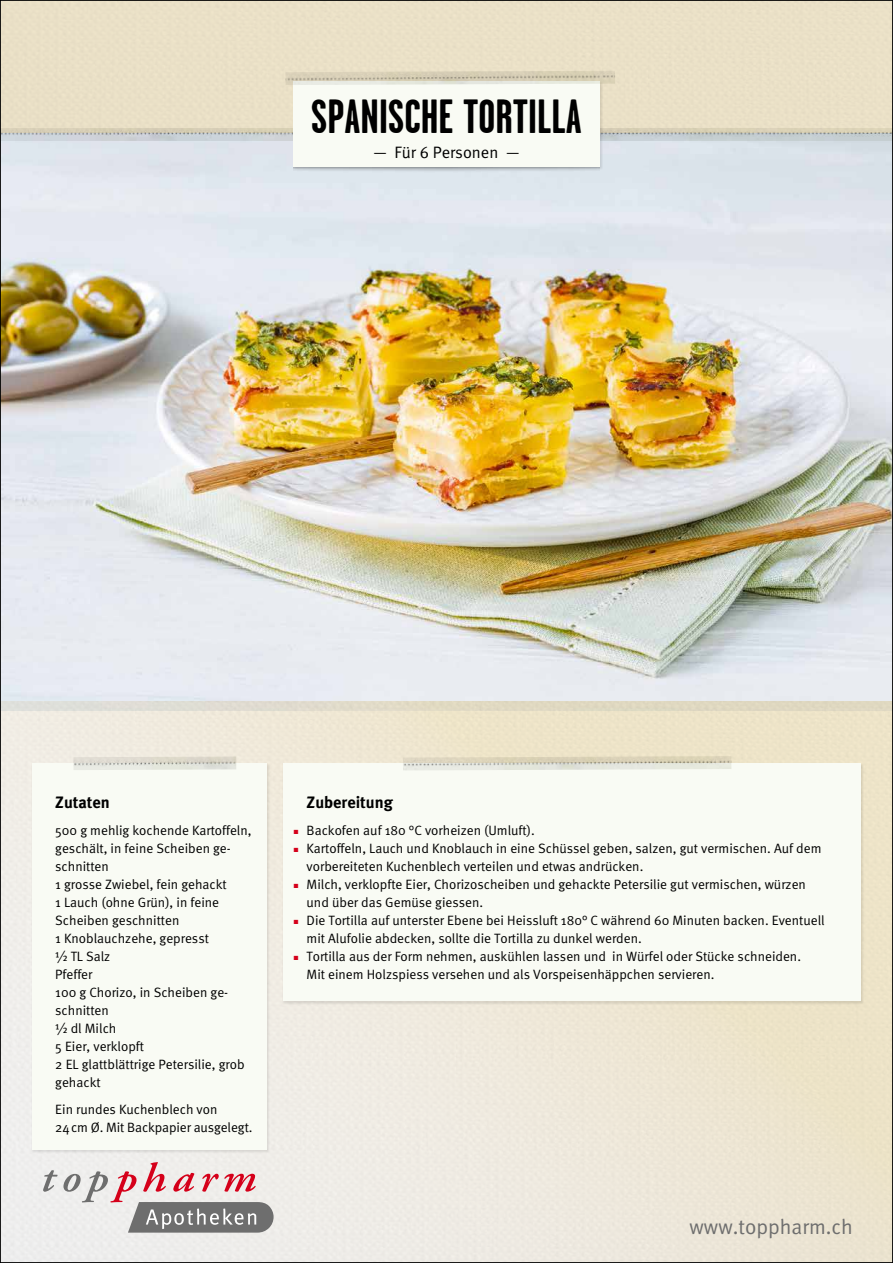
<style>
.page{position:relative;width:893px;height:1263px;background:#fff}
.page>*{position:absolute;margin:0;border:0;box-sizing:border-box;transform-origin:0 0}
.t1{font:700 48px "Garage Gothic";color:#000}
.t2{font:21px "Meta Normal";color:#6e6e6e}
.t3{font:700 16.5px "Meta";color:#000}
.t4{font:16.5px "Meta Normal";color:#000}
.t5{font:13.5px/18px "Meta Normal";color:#000}
.s1{color:#d5001a}
</style>
<div class="page">
<img style="left:2px;top:141px;width:889px;height:561px">
<div style="left:0;top:0;width:893px;height:133px;background:#eae0c7"></div>
<svg style="left:2px;top:702px;width:889px;height:559px;background:#ede7d9"></svg>
<img style="left:2px;top:128px;width:291px;height:13px">
<img style="left:603px;top:128px;width:288px;height:13px">
<div style="left:293px;top:170px;width:307px;height:15px;background:#dee7ee"></div>
<div style="left:31px;top:763px;width:239px;height:390px;background:#000;opacity:.1"></div>
<div style="left:32px;top:763px;width:234px;height:387px;background:#f9fbf4"></div>
<div style="left:283px;top:763px;width:581px;height:242px;background:#000;opacity:.1"></div>
<div style="left:283px;top:763px;width:577px;height:238px;background:#f9fbf4"></div>
<img style="left:73px;top:756px;width:163px;height:14px">
<img style="left:403px;top:756px;width:328px;height:14px">
<div style="left:293px;top:81px;width:310px;height:89px;background:#000;opacity:.1"></div>
<div style="left:293px;top:82px;width:307px;height:85px;background:#f9fbf4"></div>
<img style="left:286px;top:71px;width:329px;height:14px">
<svg style="left:43px;top:1162px;width:231px;height:70px;background:#ccbebf"></svg>
<h1 class="t1" style="left:311px;top:92px;width:272px">SPANISCHE TORTILLA</h1>
<p class="t4" style="left:374px;top:143px;width:147px">— Für 6 Personen —</p>
<p class="t3" style="left:55px;top:792px;width:56px">Zutaten</p>
<p class="t5" style="left:55px;top:821px;width:198px">500 g mehlig kochende Kartoffeln, geschält, in feine Scheiben ge&shy;schnitten<br>1 grosse Zwiebel, fein gehackt<br>1 Lauch (ohne Grün), in feine<br>Scheiben geschnitten<br>1 Knoblauchzehe, gepresst<br>½ TL Salz<br>Pfeffer<br>100 g Chorizo, in Scheiben ge&shy;schnitten<br>½ dl Milch<br>5 Eier, verklopft<br>2 EL glattblättrige Petersilie, grob gehackt</p>
<p class="t5" style="left:55px;top:1100px;width:199px">Ein rundes Kuchenblech von<br>24cm Ø. Mit Backpapier ausgelegt.</p>
<p class="t3" style="left:307px;top:792px;width:88px">Zubereitung</p>
<p class="t5" style="left:294px;top:821px;width:242px"><span class="s1">■</span> Backofen auf 180 °C vorheizen (Umluft).</p>
<p class="t5" style="left:307px;top:839px;width:516px;text-indent:-13px"><span class="s1">■</span> Kartoffeln, Lauch und Knoblauch in eine Schüssel geben, salzen, gut vermischen. Auf dem vorbereiteten Kuchenblech verteilen und etwas andrücken.</p>
<p class="t5" style="left:307px;top:875px;width:501px;text-indent:-13px"><span class="s1">■</span> Milch, verklopfte Eier, Chorizoscheiben und gehackte Petersilie gut vermischen, würzen und über das Gemüse giessen.</p>
<p class="t5" style="left:307px;top:911px;width:520px;text-indent:-13px"><span class="s1">■</span> Die Tortilla auf unterster Ebene bei Heissluft 180° C während 60 Minuten backen. Eventuell mit Alufolie abdecken, sollte die Tortilla zu dunkel werden.</p>
<p class="t5" style="left:307px;top:947px;width:496px;text-indent:-13px"><span class="s1">■</span> Tortilla aus der Form nehmen, auskühlen lassen und in Würfel oder Stücke schneiden.<br>Mit einem Holzspiess versehen und als Vorspeisenhäppchen servieren.</p>
<h2 class="t2" style="left:690px;top:1214px;width:165px">www.toppharm.ch</h2>
</div>
